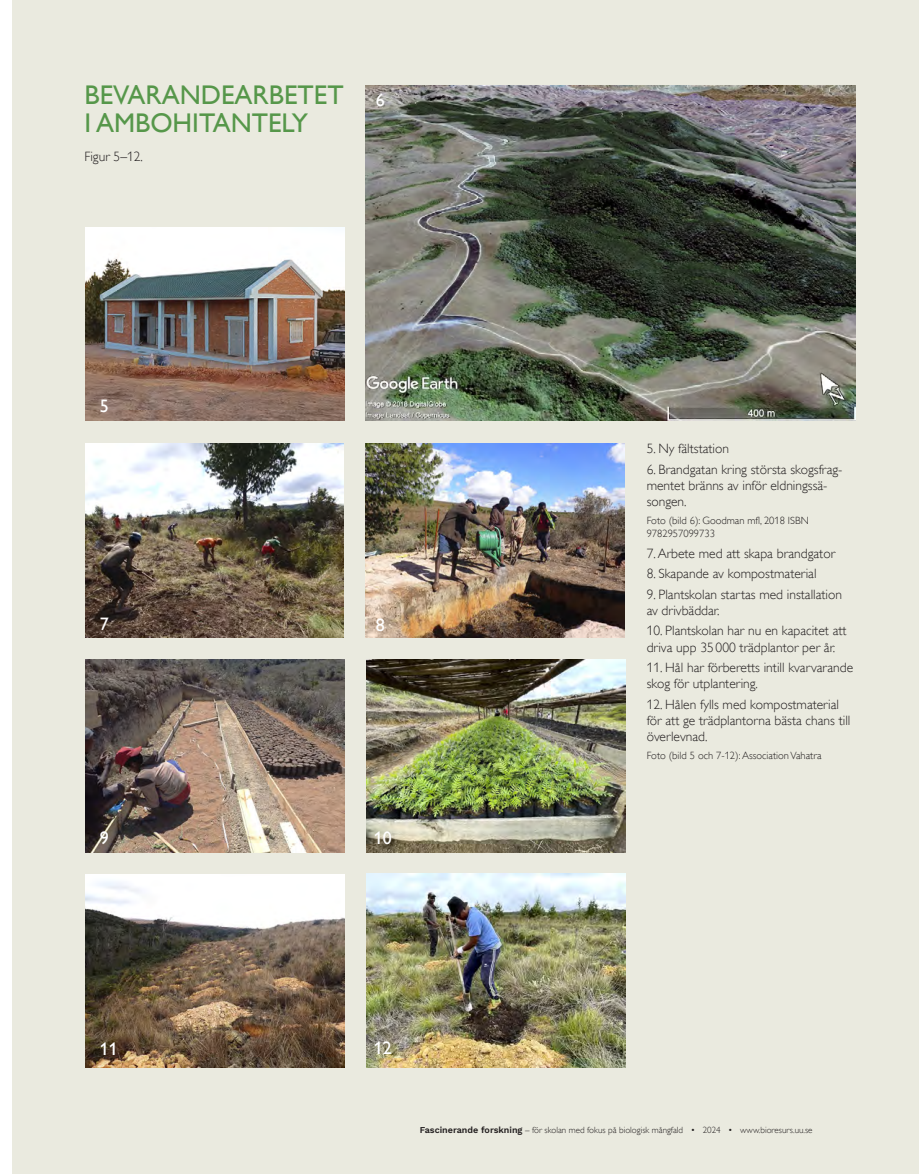
<style>
.page{position:relative;width:919px;height:1174px;background:#fff}
.page>*{position:absolute;margin:0;border:0;box-sizing:border-box;transform-origin:0 0}
.Rubrik_för_faktaruta{font:27px "Gill Alt One";color:#56974a}
.Faktaruta_underrubrik{font:18px "Gill Alt One";color:#fff}
.Bildtext{font:300 13.5px/16.2px "Gill Alt One";color:#231f20}
.Foto{font:300 10.5px/13.5px "Gill Alt One";color:#231f20}
.t1{font:300 9px "Gill Alt One";color:#231f20}
.s1{font-family:"Work Sans";font-weight:400}
.s2{font-family:"Berling";font-weight:400}
</style>
<div class="page">
<div style="left:13px;top:0;width:905px;height:1174px;background:#eaeadf"></div>
<img style="left:85px;top:659px;width:259px;height:194px">
<img style="left:366px;top:659px;width:259px;height:194px">
<img style="left:85px;top:874px;width:259px;height:193px">
<img style="left:366px;top:873px;width:259px;height:194px">
<img style="left:366px;top:85px;width:489px;height:336px">
<img style="left:366px;top:444px;width:258px;height:193px">
<img style="left:86px;top:444px;width:258px;height:193px">
<img style="left:85px;top:227px;width:259px;height:194px">
<h3 class="Rubrik_för_faktaruta" style="left:84px;top:79px;width:261px">BEVARANDEARBETET</h3>
<h3 class="Rubrik_för_faktaruta" style="left:84px;top:107px;width:225px">I AMBOHITANTELY</h3>
<p class="Bildtext" style="left:84px;top:148px;width:60px">Figur 5–12.</p>
<h4 class="Faktaruta_underrubrik" style="left:376px;top:90px;width:10px">6</h4>
<h4 class="Faktaruta_underrubrik" style="left:100px;top:396px;width:10px">5</h4>
<p class="Faktaruta_underrubrik" style="left:100px;top:614px;width:10px">7</p>
<p class="Faktaruta_underrubrik" style="left:376px;top:615px;width:10px">8</p>
<p class="Faktaruta_underrubrik" style="left:100px;top:827px;width:10px">9</p>
<p class="Faktaruta_underrubrik" style="left:374px;top:827px;width:19px">10</p>
<p class="Bildtext" style="left:646px;top:440px;width:84px">5. Ny fältstation</p>
<p class="Bildtext" style="left:646px;top:461px;width:197px">6. Brandgatan kring största skogsfrag&shy;mentet bränns av inför eldningssä&shy;songen.</p>
<p class="Foto" style="left:646px;top:513px;width:163px">Foto (bild 6): Goodman mfl, 2018 ISBN<br>9782957099733</p>
<p class="Bildtext" style="left:646px;top:545px;width:190px">7. Arbete med att skapa brandgator</p>
<p class="Bildtext" style="left:646px;top:565px;width:171px">8. Skapande av kompostmaterial</p>
<p class="Bildtext" style="left:646px;top:586px;width:197px">9. Plantskolan startas med installation av drivbäddar.</p>
<p class="Bildtext" style="left:646px;top:622px;width:201px">10. Plantskolan har nu en kapacitet att driva upp 35000 trädplantor per år.</p>
<p class="Bildtext" style="left:646px;top:659px;width:208px">11. Hål har förberetts intill kvarvarande skog för utplantering.</p>
<p class="Bildtext" style="left:646px;top:696px;width:205px">12. Hålen fylls med kompostmaterial för att ge trädplantorna bästa chans till överlevnad.</p>
<p class="Foto" style="left:646px;top:748px;width:176px">Foto (bild 5 och 7-12): Association Vahatra</p>
<p class="Faktaruta_underrubrik" style="left:100px;top:1038px;width:19px">11</p>
<p class="Faktaruta_underrubrik" style="left:374px;top:1037px;width:19px">12</p>
<p class="t1" style="left:419px;top:1124px;width:394px"><span class="s1">Fascinerande forskning</span> <span class="s2">–</span> för skolan med fokus på biologisk mångfald • 2024 • www.bioresurs.uu.se</p>
</div>
